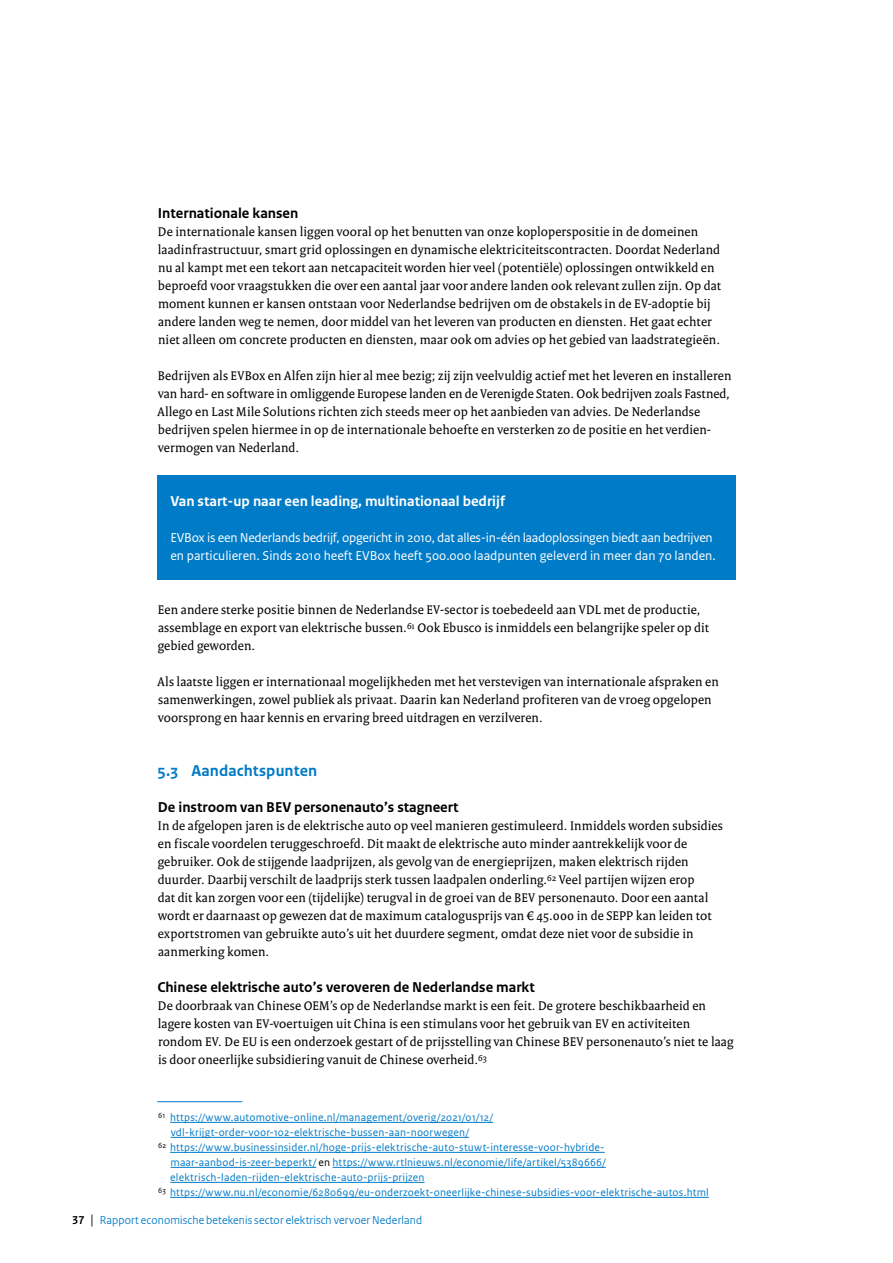
<style>
.page{position:relative;width:893px;height:1263px;background:#fff}
.page>*{position:absolute;margin:0;border:0;box-sizing:border-box;transform-origin:0 0}
.H3_Paragraafkop{font:700 16.5px "Rijksoverheid Sans Text";letter-spacing:.005em;color:#007bc7}
.P_Subkop_Broodtekst_Sans{font:700 15px "Rijksoverheid Sans Text";color:#000}
.P_Kadertekst_Kop_wit_op_blauw{font:700 15px "Rijksoverheid Sans Text";color:#fff}
.P_Broodtekst{font:13.5px/18px "Rijksoverheid Serif";letter-spacing:.01em;color:#000}
.P_Kadertekst_Wit_op_blauw{font:13.5px/18px "Rijksoverheid Sans Text";letter-spacing:-.02em;color:#fff}
.t1{font:12px "Rijksoverheid Sans Heading";letter-spacing:.015em;color:#007bc7}
.RO_Voetnoot{font:11.25px/15px "Rijksoverheid Sans Text";letter-spacing:.015em;color:#007bc7}
.s1{color:#000}
.s2{font-weight:700;color:#000}
.s3{font-size:14.25px;color:#000}
</style>
<div class="page">
<div style="left:157px;top:475px;width:579px;height:42px;background:#007bc7"></div>
<div style="left:157px;top:515px;width:579px;height:64px;background:#007bc7"></div>
<hr style="left:157px;top:1101px;width:85px;height:1px;background:#007bc7">
<hr style="left:170px;top:1122px;width:323px;height:1px;background:#007bc7">
<hr style="left:171px;top:1137px;width:298px;height:1px;background:#007bc7">
<hr style="left:170px;top:1152px;width:435px;height:1px;background:#007bc7">
<hr style="left:171px;top:1167px;width:145px;height:1px;background:#007bc7">
<hr style="left:333px;top:1167px;width:273px;height:1px;background:#007bc7">
<hr style="left:170px;top:1182px;width:255px;height:1px;background:#007bc7">
<hr style="left:170px;top:1197px;width:539px;height:1px;background:#007bc7">
<p class="P_Subkop_Broodtekst_Sans" style="left:158px;top:204px;width:142px">Internationale kansen</p>
<p class="P_Broodtekst" style="left:158px;top:222px;width:565px">De internationale kansen liggen vooral op het benutten van onze koploperspositie in de domeinen laadinfrastructuur, smart grid oplossingen en dynamische elektriciteitscontracten. Doordat Nederland nu al kampt met een tekort aan netcapaciteit worden hier veel (potentiële) oplossingen ontwikkeld en beproefd voor vraagstukken die over een aantal jaar voor andere landen ook relevant zullen zijn. Op dat moment kunnen er kansen ontstaan voor Nederlandse bedrijven om de obstakels in de EV-adoptie bij andere landen weg te nemen, door middel van het leveren van producten en diensten. Het gaat echter niet alleen om concrete producten en diensten, maar ook om advies op het gebied van laadstrategieën.</p>
<p class="P_Broodtekst" style="left:157px;top:366px;width:576px">Bedrijven als EVBox en Alfen zijn hier al mee bezig; zij zijn veelvuldig actief met het leveren en installeren van hard- en software in omliggende Europese landen en de Verenigde Staten. Ook bedrijven zoals Fastned, Allego en Last Mile Solutions richten zich steeds meer op het aanbieden van advies. De Nederlandse bedrijven spelen hiermee in op de internationale behoefte en versterken zo de positie en het verdien&shy;vermogen van Nederland.</p>
<p class="P_Kadertekst_Kop_wit_op_blauw" style="left:170px;top:492px;width:336px">Van start-up naar een leading, multinationaal bedrijf</p>
<p class="P_Kadertekst_Wit_op_blauw" style="left:170px;top:529px;width:547px">EVBox is een Nederlands bedrijf, opgericht in 2010, dat alles-in-één laadoplossingen biedt aan bedrijven en particulieren. Sinds 2010 heeft EVBox heeft 500.000 laadpunten geleverd in meer dan 70 landen.</p>
<p class="P_Broodtekst" style="left:158px;top:600px;width:553px">Een andere sterke positie binnen de Nederlandse EV-sector is toebedeeld aan VDL met de productie, assemblage en export van elektrische bussen.<sup>61</sup> Ook Ebusco is inmiddels een belangrijke speler op dit gebied geworden.</p>
<p class="P_Broodtekst" style="left:157px;top:672px;width:563px">Als laatste liggen er internationaal mogelijkheden met het verstevigen van internationale afspraken en samenwerkingen, zowel publiek als privaat. Daarin kan Nederland profiteren van de vroeg opgelopen voorsprong en haar kennis en ervaring breed uitdragen en verzilveren.</p>
<h3 class="H3_Paragraafkop" style="left:157px;top:761px;width:161px">5.3 Aandachtspunten</h3>
<p class="P_Subkop_Broodtekst_Sans" style="left:158px;top:798px;width:302px">De instroom van BEV personenauto’s stagneert</p>
<p class="P_Broodtekst" style="left:158px;top:816px;width:567px">In de afgelopen jaren is de elektrische auto op veel manieren gestimuleerd. Inmiddels worden subsidies en fiscale voordelen teruggeschroefd. Dit maakt de elektrische auto minder aantrekkelijk voor de gebruiker. Ook de stijgende laadprijzen, als gevolg van de energieprijzen, maken elektrisch rijden duurder. Daarbij verschilt de laadprijs sterk tussen laadpalen onderling.<sup>62</sup> Veel partijen wijzen erop<br>dat dit kan zorgen voor een (tijdelijke) terugval in de groei van de BEV personenauto. Door een aantal wordt er daarnaast op gewezen dat de maximum catalogusprijs van € 45.000 in de SEPP kan leiden tot exportstromen van gebruikte auto’s uit het duurdere segment, omdat deze niet voor de subsidie in aanmerking komen.</p>
<p class="P_Subkop_Broodtekst_Sans" style="left:157px;top:978px;width:379px">Chinese elektrische auto’s veroveren de Nederlandse markt</p>
<p class="P_Broodtekst" style="left:158px;top:996px;width:577px">De doorbraak van Chinese OEM’s op de Nederlandse markt is een feit. De grotere beschikbaarheid en lagere kosten van EV-voertuigen uit China is een stimulans voor het gebruik van EV en activiteiten rondom EV. De EU is een onderzoek gestart of de prijsstelling van Chinese BEV personenauto’s niet te laag is door oneerlijke subsidiering vanuit de Chinese overheid.<sup>63</sup></p>
<p class="RO_Voetnoot" style="left:171px;top:1110px;width:324px;text-indent:-12px"><sup>61</sup> https://www.automotive-online.nl/management/overig/2021/01/12/ vdl-krijgt-order-voor-102-elektrische-bussen-aan-noorwegen/</p>
<p class="RO_Voetnoot" style="left:170px;top:1140px;width:437px;text-align:justify;text-indent:-12px"><sup>62</sup> https://www.businessinsider.nl/hoge-prijs-elektrische-auto-stuwt-interesse-voor-hybride&shy;maar-aanbod-is-zeer-beperkt/ <span class="s1">en</span> https://www.rtlnieuws.nl/economie/life/artikel/5389666/ elektrisch-laden-rijden-elektrische-auto-prijs-prijzen</p>
<p class="RO_Voetnoot" style="left:158px;top:1185px;width:552px"><sup>63</sup> https://www.nu.nl/economie/6280699/eu-onderzoekt-oneerlijke-chinese-subsidies-voor-elektrische-autos.html</p>
<p class="t1" style="left:72px;top:1213px;width:351px"><span class="s2">37</span> <span class="s3">|</span> Rapport economische betekenis sector elektrisch vervoer Nederland</p>
</div>
